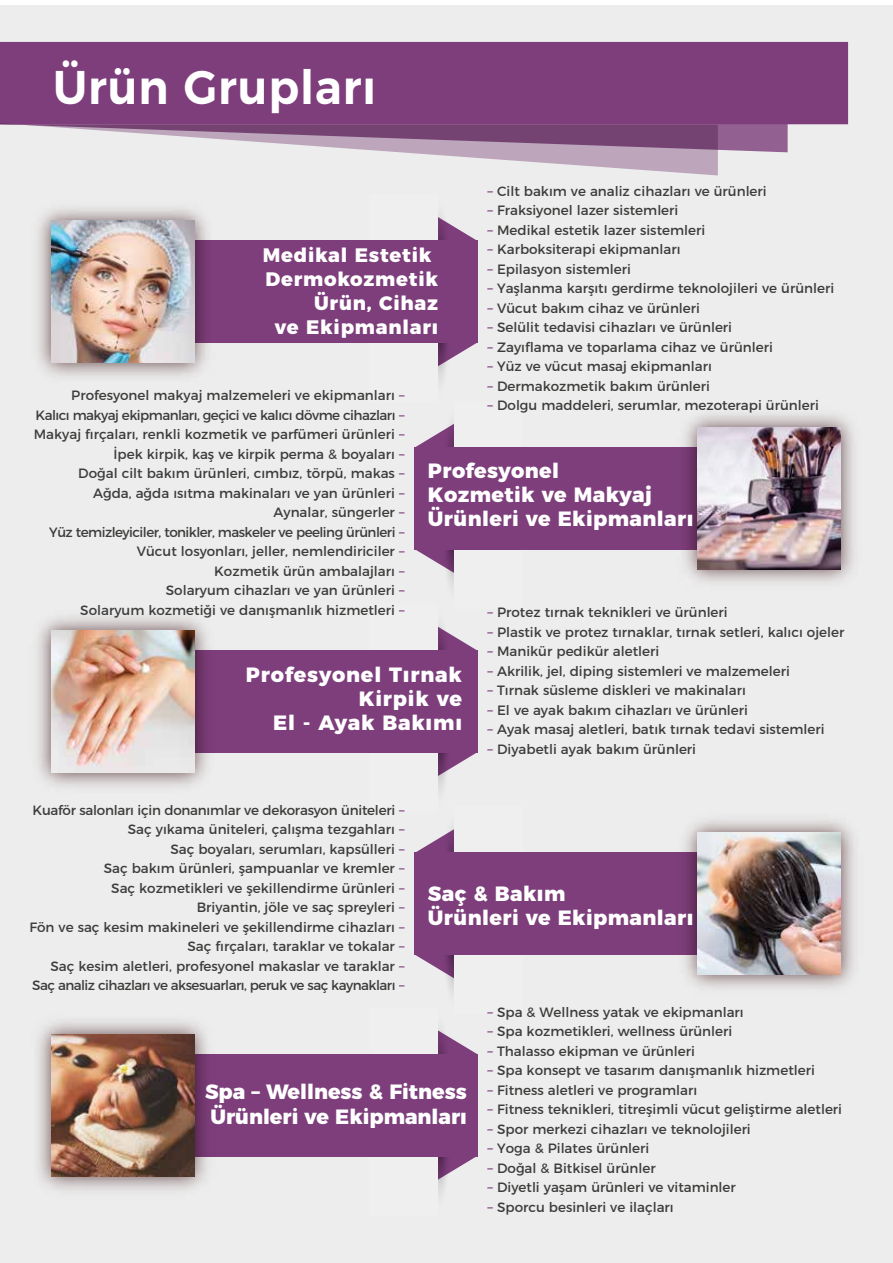
<style>
.page{position:relative;width:893px;height:1263px;background:#fff}
.page>*{position:absolute;margin:0;border:0;box-sizing:border-box;transform-origin:0 0}
.t1{font:600 47.25px "Montserrat";letter-spacing:.02em;color:#fff;scale:.95 1}
.t2{font:800 20.7px/24.2px "Montserrat";letter-spacing:.02em;color:#fff}
.t3{font:800 20.7px/24.2px "Montserrat";color:#fff}
.t4{font:800 20.7px/24.2px "Montserrat";letter-spacing:.04em;color:#fff;text-align:right}
.t5{font:800 19.5px "Montserrat";letter-spacing:.04em;color:#fff}
.t6{font:13.5px/19.5px "Montserrat";color:#3c3c3b;text-align:right}
.s1{color:#7d3e7b}
</style>
<div class="page">
<div style="left:0;top:5px;width:893px;height:1258px;background:#ededed"></div>
<svg style="left:448px;top:1036px;width:29px;height:137px"></svg>
<svg style="left:427px;top:1007px;width:25px;height:209px"></svg>
<div style="left:369px;top:1008px;width:69px;height:207px;background:#efefef"></div>
<div style="left:184px;top:1054px;width:293px;height:102px;background:#7d3e7b"></div>
<img style="left:38px;top:1021px;width:189px;height:170px">
<img style="left:51px;top:1034px;width:143px;height:142px">
<svg style="left:718px;top:124px;width:70px;height:28px;background:#966594"></svg>
<div style="left:0;top:42px;width:848px;height:82px;background:#7d3e7b"></div>
<svg style="left:0;top:123px;width:718px;height:52px"></svg>
<svg style="left:448px;top:223px;width:29px;height:136px"></svg>
<svg style="left:427px;top:194px;width:25px;height:208px"></svg>
<div style="left:369px;top:194px;width:69px;height:208px;background:#efefef"></div>
<div style="left:184px;top:241px;width:293px;height:102px;background:#7d3e7b"></div>
<img style="left:26px;top:170px;width:194px;height:207px">
<img style="left:51px;top:221px;width:143px;height:142px">
<svg style="left:448px;top:633px;width:29px;height:136px"></svg>
<svg style="left:427px;top:603px;width:25px;height:209px"></svg>
<div style="left:369px;top:604px;width:69px;height:208px;background:#efefef"></div>
<div style="left:184px;top:650px;width:293px;height:102px;background:#7d3e7b"></div>
<img style="left:38px;top:616px;width:182px;height:171px">
<img style="left:51px;top:630px;width:143px;height:142px">
<svg style="left:415px;top:835px;width:29px;height:136px"></svg>
<svg style="left:440px;top:806px;width:25px;height:208px"></svg>
<div style="left:454px;top:806px;width:69px;height:208px;background:#efefef"></div>
<div style="left:415px;top:853px;width:293px;height:102px;background:#7d3e7b"></div>
<img style="left:638px;top:820px;width:216px;height:169px">
<img style="left:698px;top:833px;width:143px;height:142px">
<svg style="left:415px;top:430px;width:29px;height:136px"></svg>
<svg style="left:440px;top:400px;width:25px;height:209px"></svg>
<div style="left:454px;top:401px;width:69px;height:208px;background:#efefef"></div>
<div style="left:415px;top:447px;width:293px;height:102px;background:#7d3e7b"></div>
<img style="left:582px;top:414px;width:272px;height:168px">
<img style="left:698px;top:427px;width:143px;height:142px">
<h1 class="t1" style="left:53px;top:48px;width:342px">Ürün Grupları</h1>
<p class="t6" style="left:488px;top:180px;width:281px"><span class="s1">–</span> Cilt bakım ve analiz cihazları ve ürünleri</p>
<p class="t6" style="left:488px;top:200px;width:192px"><span class="s1">–</span> Fraksiyonel lazer sistemleri</p>
<p class="t6" style="left:488px;top:219px;width:219px"><span class="s1">–</span> Medikal estetik lazer sistemleri</p>
<p class="t6" style="left:488px;top:239px;width:194px"><span class="s1">–</span> Karboksiterapi ekipmanları</p>
<p class="t6" style="left:488px;top:258px;width:145px"><span class="s1">–</span> Epilasyon sistemleri</p>
<p class="t6" style="left:488px;top:278px;width:348px"><span class="s1">–</span> Yaşlanma karşıtı gerdirme teknolojileri ve ürünleri</p>
<p class="t6" style="left:488px;top:297px;width:214px"><span class="s1">–</span> Vücut bakım cihaz ve ürünleri</p>
<p class="t6" style="left:488px;top:317px;width:246px"><span class="s1">–</span> Selülit tedavisi cihazları ve ürünleri</p>
<p class="t6" style="left:488px;top:336px;width:287px"><span class="s1">–</span> Zayıflama ve toparlama cihaz ve ürünleri</p>
<p class="t6" style="left:488px;top:356px;width:226px"><span class="s1">–</span> Yüz ve vücut masaj ekipmanları</p>
<p class="t6" style="left:488px;top:375px;width:224px"><span class="s1">–</span> Dermakozmetik bakım ürünleri</p>
<p class="t6" style="left:488px;top:395px;width:333px"><span class="s1">–</span> Dolgu maddeleri, serumlar, mezoterapi ürünleri</p>
<h3 class="t5" style="left:263px;top:238px;width:170px">Medikal Estetik</h3>
<h3 class="t5" style="left:265px;top:263px;width:174px">Dermokozmetik</h3>
<h3 class="t5" style="left:314px;top:287px;width:126px">Ürün, Cihaz</h3>
<h3 class="t5" style="left:275px;top:311px;width:165px">ve Ekipmanları</h3>
<p class="t6" style="left:34px;top:385px;width:372px">Profesyonel makyaj malzemeleri ve ekipmanları <span class="s1">– </span>Kalıcı makyaj ekipmanları, geçici ve kalıcı dövme cihazları <span class="s1">– </span>Makyaj fırçaları, renkli kozmetik ve parfümeri ürünleri <span class="s1">– </span>İpek kirpik, kaş ve kirpik perma &amp; boyaları <span class="s1">–<br></span>Doğal cilt bakım ürünleri, cımbız, törpü, makas <span class="s1">–<br></span>Ağda, ağda ısıtma makinaları ve yan ürünleri <span class="s1">–<br></span>Aynalar, süngerler <span class="s1">–<br></span>Yüz temizleyiciler, tonikler, maskeler ve peeling ürünleri <span class="s1">– </span>Vücut losyonları, jeller, nemlendiriciler <span class="s1">–<br></span>Kozmetik ürün ambalajları <span class="s1">–<br></span>Solaryum cihazları ve yan ürünleri <span class="s1">–<br></span>Solaryum kozmetiği ve danışmanlık hizmetleri <span class="s1">–</span></p>
<h2 class="t2" style="left:428px;top:457px;width:267px">Profesyonel<br>Kozmetik ve Makyaj<br>Ürünleri ve Ekipmanları</h2>
<p class="t6" style="left:488px;top:602px;width:242px"><span class="s1">–</span> Protez tırnak teknikleri ve ürünleri</p>
<p class="t6" style="left:488px;top:621px;width:358px"><span class="s1">–</span> Plastik ve protez tırnaklar, tırnak setleri, kalıcı ojeler</p>
<p class="t6" style="left:488px;top:641px;width:173px"><span class="s1">–</span> Manikür pedikür aletleri</p>
<p class="t6" style="left:488px;top:660px;width:304px"><span class="s1">–</span> Akrilik, jel, diping sistemleri ve malzemeleri</p>
<p class="t6" style="left:488px;top:679px;width:260px"><span class="s1">–</span> Tırnak süsleme diskleri ve makinaları</p>
<p class="t6" style="left:488px;top:699px;width:262px"><span class="s1">–</span> El ve ayak bakım cihazları ve ürünleri</p>
<p class="t6" style="left:488px;top:718px;width:338px"><span class="s1">–</span> Ayak masaj aletleri, batık tırnak tedavi sistemleri</p>
<p class="t6" style="left:488px;top:738px;width:210px"><span class="s1">–</span> Diyabetli ayak bakım ürünleri</p>
<h2 class="t4" style="left:246px;top:661px;width:218px">Profesyonel Tırnak<br>Kirpik ve<br>El - Ayak Bakımı</h2>
<p class="t6" style="left:29px;top:799px;width:377px">Kuaför salonları için donanımlar ve dekorasyon üniteleri <span class="s1">– </span>Saç yıkama üniteleri, çalışma tezgahları <span class="s1">–<br></span>Saç boyaları, serumları, kapsülleri <span class="s1">–<br></span>Saç bakım ürünleri, şampuanlar ve kremler <span class="s1">–<br></span>Saç kozmetikleri ve şekillendirme ürünleri <span class="s1">–<br></span>Briyantin, jöle ve saç spreyleri <span class="s1">–<br></span>Fön ve saç kesim makineleri ve şekillendirme cihazları <span class="s1">– </span>Saç fırçaları, taraklar ve tokalar <span class="s1">–<br></span>Saç kesim aletleri, profesyonel makaslar ve taraklar <span class="s1">– </span>Saç analiz cihazları ve aksesuarları, peruk ve saç kaynakları <span class="s1">–</span></p>
<h2 class="t2" style="left:428px;top:880px;width:267px">Saç &amp; Bakım<br>Ürünleri ve Ekipmanları</h2>
<h2 class="t3" style="left:205px;top:1078px;width:263px">Spa – Wellness &amp; Fitness<br>Ürünleri ve Ekipmanları</h2>
<p class="t6" style="left:488px;top:1001px;width:258px"><span class="s1">–</span> Spa &amp; Wellness yatak ve ekipmanları</p>
<p class="t6" style="left:488px;top:1020px;width:246px"><span class="s1">–</span> Spa kozmetikleri, wellness ürünleri</p>
<p class="t6" style="left:488px;top:1040px;width:209px"><span class="s1">–</span> Thalasso ekipman ve ürünleri</p>
<p class="t6" style="left:488px;top:1059px;width:329px"><span class="s1">–</span> Spa konsept ve tasarım danışmanlık hizmetleri</p>
<p class="t6" style="left:488px;top:1079px;width:211px"><span class="s1">–</span> Fitness aletleri ve programları</p>
<p class="t6" style="left:488px;top:1098px;width:356px"><span class="s1">–</span> Fitness teknikleri, titreşimli vücut geliştirme aletleri</p>
<p class="t6" style="left:488px;top:1118px;width:265px"><span class="s1">–</span> Spor merkezi cihazları ve teknolojileri</p>
<p class="t6" style="left:488px;top:1137px;width:163px"><span class="s1">–</span> Yoga &amp; Pilates ürünleri</p>
<p class="t6" style="left:488px;top:1157px;width:170px"><span class="s1">–</span> Doğal &amp; Bitkisel ürünler</p>
<p class="t6" style="left:488px;top:1176px;width:250px"><span class="s1">–</span> Diyetli yaşam ürünleri ve vitaminler</p>
<p class="t6" style="left:488px;top:1196px;width:188px"><span class="s1">–</span> Sporcu besinleri ve ilaçları</p>
</div>
